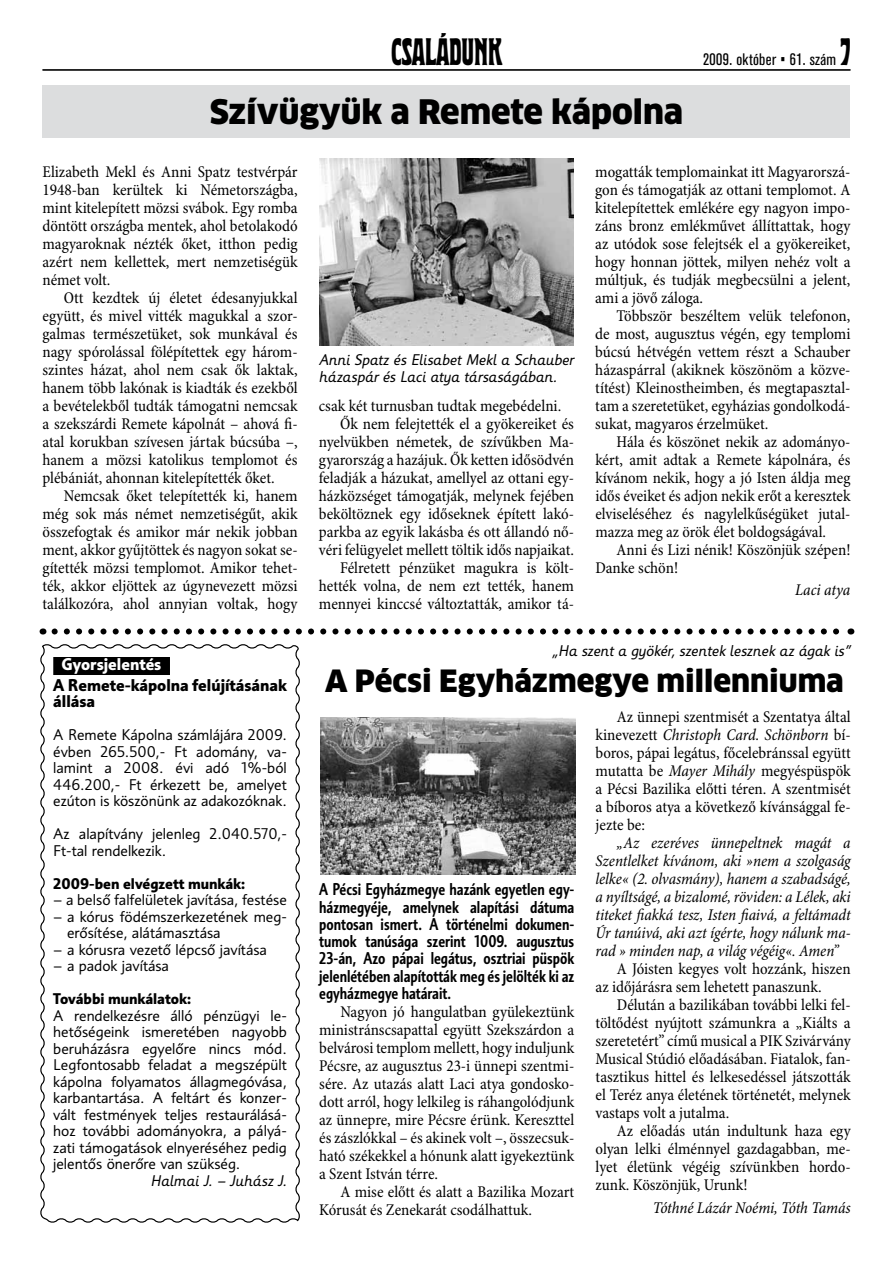
<style>
.page{position:relative;width:893px;height:1263px;background:#fff}
.page>*{position:absolute;margin:0;border:0;box-sizing:border-box;transform-origin:0 0}
.t1{font:italic 37.5px "Herold Rekl";color:#000}
.t2{font:900 33px "Clan Pro";color:#000}
.t3{font:900 30px "Clan Pro";color:#000}
.t4{font:condensed 16.5px/18px "Minion Pro";color:#000;text-align:justify}
.t5{font:italic condensed 16.5px/18px "Minion Pro";letter-spacing:-.005em;color:#000;text-align:justify}
.t6{font:500 condensed 16.5px/17.2px "Informa Pro";color:#000;text-align:justify}
.t7{font:700 16.5px/16.5px "Informa Pro";color:#000}
.t8{font:condensed 16.5px "Akzidenz Grotesk Pro";letter-spacing:.02em;color:#000}
.t9{font:700 16.5px "Informa Pro";color:#fff}
.t10{font:15px/16.5px "Informa Pro";color:#000;text-align:justify}
.t11{font:italic 15px/16.5px "Informa Pro";color:#000}
.t12{font:700 15px "Informa Pro";color:#000}
.s1{font-style:italic}
</style>
<div class="page">
<div style="left:43px;top:85px;width:807px;height:52px;background:#dcddde"></div>
<img style="left:319px;top:159px;width:255px;height:186px">
<svg style="left:55px;top:628px;width:785px;height:6px"></svg>
<svg style="left:40px;top:644px;width:260px;height:579px"></svg>
<img style="left:320px;top:717px;width:255px;height:157px">
<hr style="left:43px;top:69px;width:807px;height:1px;background:#000">
<h1 class="t1" style="left:391px;top:32px;width:113px">CSALÁDUNK</h1>
<h2 class="t2" style="left:210px;top:92px;width:475px">Szívügyük a Remete kápolna</h2>
<h1 class="t1" style="left:841px;top:32px;width:11px">7</h1>
<p class="t8" style="left:703px;top:49px;width:135px">2009. október • 61. szám</p>
<p class="t4" style="left:43px;top:163px;width:257px">Elizabeth Mekl és Anni Spatz testvérpár 1948-ban kerültek ki Németországba, mint kitelepített mözsi svábok. Egy romba döntött országba mentek, ahol betolakodó magyaroknak nézték őket, itthon pedig azért nem kellettek, mert nemzetiségük német volt.</p>
<p class="t4" style="left:43px;top:289px;width:257px;text-indent:21px">Ott kezdtek új életet édesanyjukkal együtt, és mivel vitték magukkal a szor&shy;galmas természetüket, sok munkával és nagy spórolással fölépítettek egy három&shy;szintes házat, ahol nem csak ők laktak, hanem több lakónak is kiadták és ezekből a bevételekből tudták támogatni nemcsak a szekszárdi Remete kápolnát – ahová fi&shy;atal korukban szívesen jártak búcsúba –, hanem a mözsi katolikus templomot és plébániát, ahonnan kitelepítették őket.</p>
<p class="t4" style="left:43px;top:487px;width:257px;text-indent:21px">Nemcsak őket telepítették ki, hanem még sok más német nemzetiségűt, akik összefogtak és amikor már nekik jobban ment, akkor gyűjtöttek és nagyon sokat se&shy;gítették mözsi templomot. Amikor tehet&shy;ték, akkor eljöttek az úgynevezett mözsi találkozóra, ahol annyian voltak, hogy</p>
<p class="t9" style="left:62px;top:654px;width:101px">Gyorsjelentés</p>
<p class="t7" style="left:53px;top:676px;width:235px">A Remete-kápolna felújításának állása</p>
<p class="t10" style="left:53px;top:726px;width:235px">A Remete Kápolna számlájára 2009. évben 265.500,- Ft adomány, va&shy;lamint a 2008. évi adó 1%-ból 446.200,- Ft érkezett be, amelyet ezúton is köszönünk az adakozóknak.</p>
<p class="t10" style="left:53px;top:825px;width:235px">Az alapítvány jelenleg 2.040.570,-<br>Ft-tal rendelkezik.</p>
<p class="t12" style="left:53px;top:874px;width:194px">2009-ben elvégzett munkák:</p>
<p class="t10" style="left:53px;top:891px;width:235px">– a belső falfelületek javítása, festése</p>
<p class="t10" style="left:67px;top:908px;width:221px;text-indent:-14px">– a kórus födémszerkezetének meg&shy;erősítése, alátámasztása</p>
<p class="t10" style="left:53px;top:941px;width:215px">– a kórusra vezető lépcső javítása</p>
<p class="t10" style="left:53px;top:957px;width:117px">– a padok javítása</p>
<p class="t12" style="left:53px;top:989px;width:139px">További munkálatok:</p>
<p class="t10" style="left:53px;top:1007px;width:235px">A rendelkezésre álló pénzügyi le&shy;hetőségeink ismeretében nagyobb beruházásra egyelőre nincs mód.<br>Legfontosabb feladat a megszépült kápolna folyamatos állagmegóvása, karbantartása. A feltárt és konzer&shy;vált festmények teljes restaurálásá&shy;hoz további adományokra, a pályá&shy;zati támogatások elnyeréséhez pedig jelentős önerőre van szükség.</p>
<p class="t11" style="left:150px;top:1172px;width:138px">Halmai J. – Juhász J.</p>
<p class="t11" style="left:319px;top:352px;width:257px">Anni Spatz és Elisabet Mekl a Schauber házaspár és Laci atya társaságában.</p>
<p class="t4" style="left:319px;top:397px;width:244px">csak két turnusban tudtak megebédelni.</p>
<p class="t4" style="left:340px;top:415px;width:235px">Ők nem felejtették el a gyökereiket és</p>
<p class="t4" style="left:319px;top:433px;width:257px">nyelvükben németek, de szívűkben Ma-</p>
<p class="t4" style="left:319px;top:451px;width:257px">gyarország a hazájuk. Ők ketten idősödvén</p>
<p class="t4" style="left:319px;top:469px;width:257px">feladják a házukat, amellyel az ottani egy-</p>
<p class="t4" style="left:319px;top:487px;width:257px">házközséget támogatják, melynek fejében</p>
<p class="t4" style="left:319px;top:505px;width:257px">beköltöznek egy időseknek épített lakó-</p>
<p class="t4" style="left:319px;top:523px;width:257px">parkba az egyik lakásba és ott állandó nő-</p>
<p class="t4" style="left:319px;top:541px;width:257px">véri felügyelet mellett töltik idős napjaikat.</p>
<p class="t4" style="left:340px;top:559px;width:235px">Félretett pénzüket magukra is költ-</p>
<p class="t4" style="left:319px;top:577px;width:257px">hették volna, de nem ezt tették, hanem</p>
<p class="t4" style="left:319px;top:595px;width:257px">mennyei kinccsé változtatták, amikor tá-</p>
<p class="t4" style="left:595px;top:163px;width:257px">mogatták templomainkat itt Magyarorszá&shy;gon és támogatják az ottani templomot. A kitelepítettek emlékére egy nagyon impo&shy;záns bronz emlékművet állíttattak, hogy az utódok sose felejtsék el a gyökereiket, hogy honnan jöttek, milyen nehéz volt a múltjuk, és tudják megbecsülni a jelent, ami a jövő záloga.</p>
<p class="t4" style="left:595px;top:307px;width:257px;text-indent:21px">Többször beszéltem velük telefonon, de most, augusztus végén, egy templomi búcsú hétvégén vettem részt a Schauber házaspárral (akiknek köszönöm a közve&shy;títést) Kleinostheimben, és megtapasztal&shy;tam a szeretetüket, egyházias gondolkodá&shy;sukat, magyaros érzelmüket.</p>
<p class="t4" style="left:595px;top:433px;width:257px;text-indent:21px">Hála és köszönet nekik az adományo&shy;kért, amit adtak a Remete kápolnára, és kívánom nekik, hogy a jó Isten áldja meg idős éveiket és adjon nekik erőt a keresztek elviseléséhez és nagylelkűségüket jutal&shy;mazza meg az örök élet boldogságával.</p>
<p class="t4" style="left:595px;top:541px;width:257px;text-indent:21px">Anni és Lizi nénik! Köszönjük szépen!<br>Danke schön!</p>
<p class="t5" style="left:795px;top:581px;width:57px">Laci atya</p>
<p class="t11" style="left:552px;top:642px;width:300px">„Ha szent a gyökér, szentek lesznek az ágak is”</p>
<h3 class="t3" style="left:325px;top:663px;width:520px">A Pécsi Egyházmegye millenniuma</h3>
<p class="t6" style="left:319px;top:881px;width:257px">A Pécsi Egyházmegye hazánk egyetlen egy&shy;házmegyéje, amelynek alapítási dátuma pontosan ismert. A történelmi dokumen&shy;tumok tanúsága szerint 1009. augusztus 23-án, Azo pápai legátus, osztriai püspök jelenlétében alapították meg és jelölték ki az egyházmegye határait.</p>
<p class="t4" style="left:319px;top:1003px;width:257px;text-indent:21px">Nagyon jó hangulatban gyülekeztünk ministránscsapattal együtt Szekszárdon a belvárosi templom mellett, hogy induljunk Pécsre, az augusztus 23-i ünnepi szentmi&shy;sére. Az utazás alatt Laci atya gondosko&shy;dott arról, hogy lelkileg is ráhangolódjunk az ünnepre, mire Pécsre érünk. Kereszttel és zászlókkal – és akinek volt –, összecsuk&shy;ható székekkel a hónunk alatt igyekeztünk a Szent István térre.</p>
<p class="t4" style="left:319px;top:1183px;width:257px;text-indent:21px">A mise előtt és alatt a Bazilika Mozart<br>Kórusát és Zenekarát csodálhattuk.</p>
<p class="t4" style="left:596px;top:708px;width:257px;text-indent:21px">Az ünnepi szentmisét a Szentatya által kinevezett <span class="s1">Christoph Card. Schönborn</span> bí&shy;boros, pápai legátus, főcelebránssal együtt mutatta be <span class="s1">Mayer Mihály</span> megyéspüspök a Pécsi Bazilika előtti téren. A szentmisét a bíboros atya a következő kívánsággal fe&shy;jezte be:</p>
<p class="t5" style="left:596px;top:834px;width:257px;text-indent:21px">„Az ezeréves ünnepeltnek magát a Szentlelket kívánom, aki »nem a szolgaság lelke« (2. olvasmány), hanem a szabadságé, a nyíltságé, a bizalomé, röviden: a Lélek, aki titeket fiakká tesz, Isten fiaivá, a feltámadt Úr tanúivá, aki azt ígérte, hogy nálunk ma&shy;rad » minden nap, a világ végéig«. Amen”</p>
<p class="t4" style="left:596px;top:960px;width:257px;text-indent:21px">A Jóisten kegyes volt hozzánk, hiszen az időjárásra sem lehetett panaszunk.</p>
<p class="t4" style="left:596px;top:996px;width:257px;text-indent:21px">Délután a bazilikában további lelki fel&shy;töltődést nyújtott számunkra a „Kiálts a szeretetért” című musical a PIK Szivárvány Musical Stúdió előadásában. Fiatalok, fan&shy;tasztikus hittel és lelkesedéssel játszották el Teréz anya életének történetét, melynek vastaps volt a jutalma.</p>
<p class="t4" style="left:596px;top:1122px;width:257px;text-indent:21px">Az előadás után indultunk haza egy olyan lelki élménnyel gazdagabban, me&shy;lyet életünk végéig szívünkben hordo&shy;zunk. Köszönjük, Urunk!</p>
<p class="t5" style="left:653px;top:1199px;width:199px">Tóthné Lázár Noémi, Tóth Tamás</p>
</div>
